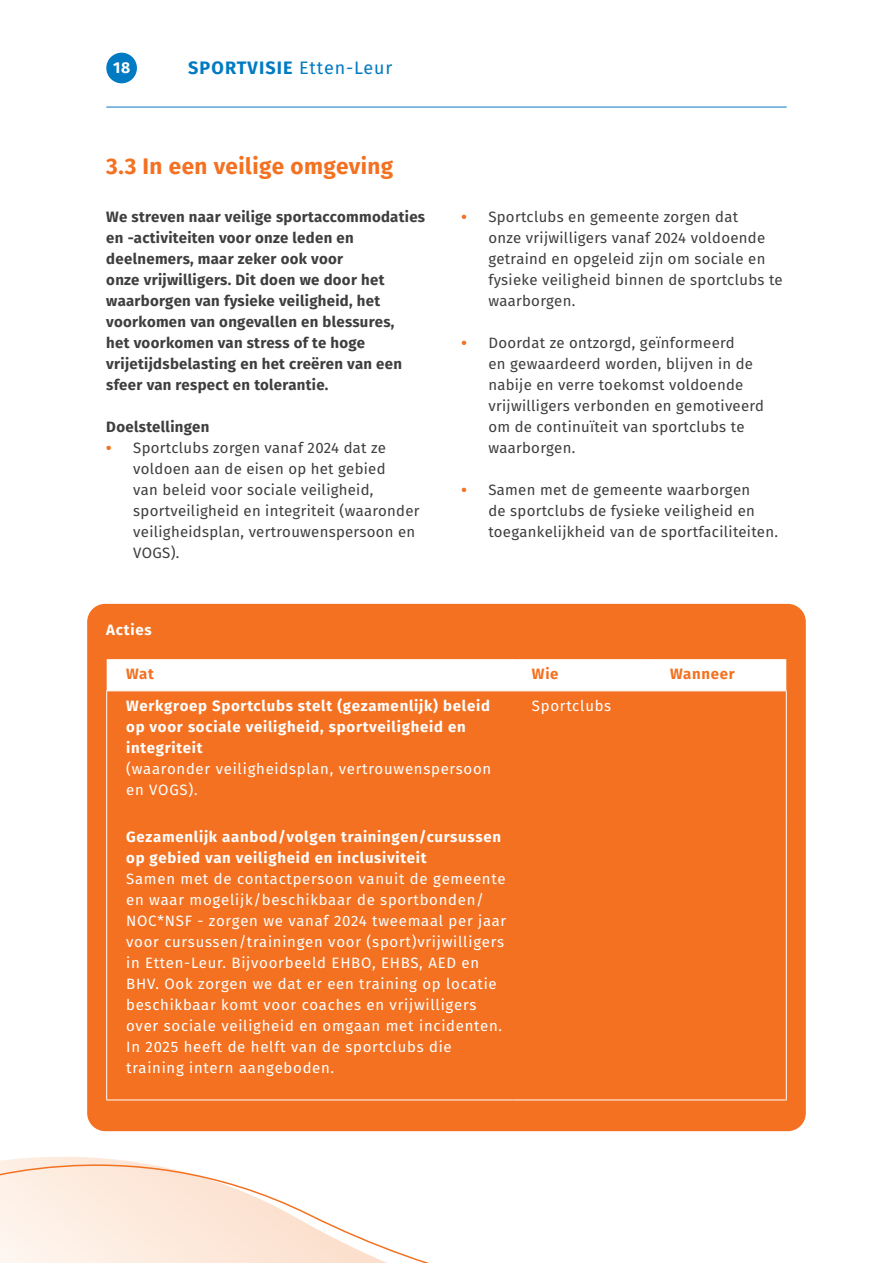
<style>
.page{position:relative;width:893px;height:1263px;background:#fff}
.page>*{position:absolute;margin:0;border:0;box-sizing:border-box;transform-origin:0 0}
.t1{font:700 22.5px "Fira Sans";letter-spacing:.02em;color:#f37121}
.t2{font:700 18px "Fira Sans";letter-spacing:.06em;color:#007ac2}
.t3{font:700 15.75px "Fira Sans";color:#fff}
.t4{font:15px/21px "Fira Sans";letter-spacing:.02em;color:#3e3e3f}
.t5{font:15px/21px "Fira Sans";letter-spacing:.05em;color:#fff}
.t6{font:700 15px/21px "Fira Sans";letter-spacing:.02em;color:#3e3e3f}
.t7{font:700 15px/21px "Fira Sans";letter-spacing:.05em;color:#fff}
.t8{font:700 15px "Fira Sans";letter-spacing:.05em;color:#f37121}
.s1{font-weight:400}
.s2{font-weight:800;color:#f37121}
</style>
<div class="page">
<div style="left:106px;top:53px;width:31px;height:30px;background:#007ac2;border-radius:50%"></div>
<hr style="left:106px;top:107px;width:681px;height:1px;background:#007ac2">
<svg style="left:0;top:1125px;width:757px;height:138px"></svg>
<div style="left:87px;top:604px;width:719px;height:527px;background:#f37121;border-radius:18px"></div>
<div style="left:107px;top:659px;width:679px;height:31px;background:#fff"></div>
<hr style="left:512px;top:659px;width:1px;height:31px;background:#fff">
<hr style="left:650px;top:659px;width:1px;height:31px;background:#fff">
<hr style="left:106px;top:690px;width:406px;height:1px;background:#fff">
<hr style="left:106px;top:691px;width:1px;height:131px;background:#fff">
<hr style="left:512px;top:690px;width:139px;height:1px;background:#fff">
<hr style="left:651px;top:690px;width:136px;height:1px;background:#fff">
<hr style="left:786px;top:691px;width:1px;height:131px;background:#fff">
<hr style="left:106px;top:822px;width:1px;height:277px;background:#fff">
<hr style="left:786px;top:822px;width:1px;height:277px;background:#fff">
<hr style="left:106px;top:1099px;width:406px;height:1px;background:#fff">
<hr style="left:512px;top:1099px;width:139px;height:1px;background:#fff">
<hr style="left:651px;top:1099px;width:136px;height:1px;background:#fff">
<p class="t3" style="left:113px;top:55px;width:19px">18</p>
<p class="t2" style="left:188px;top:52px;width:206px">SPORTVISIE <span class="s1">Etten-Leur</span></p>
<p class="t1" style="left:106px;top:147px;width:289px">3.3 In een veilige omgeving</p>
<p class="t6" style="left:106px;top:206px;width:320px">We streven naar veilige sportaccommodaties en -activiteiten voor onze leden en deelnemers, maar zeker ook voor</p>
<p class="t6" style="left:106px;top:269px;width:297px">onze vrijwilligers. Dit doen we door het waarborgen van fysieke veiligheid, het voorkomen van ongevallen en blessures, het voorkomen van stress of te hoge vrijetijdsbelasting en het creëren van een sfeer van respect en tolerantie.</p>
<p class="t6" style="left:106px;top:416px;width:105px">Doelstellingen</p>
<p class="t4" style="left:133px;top:437px;width:288px;text-indent:-27px"><span class="s2">•</span> Sportclubs zorgen vanaf 2024 dat ze voldoen aan de eisen op het gebied<br>van beleid voor sociale veiligheid, sportveiligheid en integriteit (waaronder veiligheidsplan, vertrouwenspersoon en VOGS).</p>
<p class="t7" style="left:106px;top:618px;width:47px">Acties</p>
<p class="t4" style="left:488px;top:206px;width:296px;text-indent:-27px"><span class="s2">•</span> Sportclubs en gemeente zorgen dat<br>onze vrijwilligers vanaf 2024 voldoende getraind en opgeleid zijn om sociale en fysieke veiligheid binnen de sportclubs te waarborgen.</p>
<p class="t4" style="left:488px;top:332px;width:277px;text-indent:-27px"><span class="s2">•</span> Doordat ze ontzorgd, geïnformeerd<br>en gewaardeerd worden, blijven in de nabije en verre toekomst voldoende vrijwilligers verbonden en gemotiveerd om de continuïteit van sportclubs te waarborgen.</p>
<p class="t4" style="left:488px;top:479px;width:291px;text-indent:-27px"><span class="s2">•</span> Samen met de gemeente waarborgen<br>de sportclubs de fysieke veiligheid en toegankelijkheid van de sportfaciliteiten.</p>
<p class="t8" style="left:126px;top:661px;width:29px">Wat</p>
<p class="t8" style="left:532px;top:661px;width:28px">Wie</p>
<p class="t8" style="left:670px;top:661px;width:66px">Wanneer</p>
<p class="t7" style="left:126px;top:694px;width:365px">Werkgroep Sportclubs stelt (gezamenlijk) beleid op voor sociale veiligheid, sportveiligheid en integriteit</p>
<p class="t5" style="left:126px;top:758px;width:367px">(waaronder veiligheidsplan, vertrouwenspersoon en VOGS).</p>
<p class="t5" style="left:532px;top:695px;width:81px">Sportclubs</p>
<p class="t7" style="left:126px;top:825px;width:376px">Gezamenlijk aanbod/volgen trainingen/cursussen op gebied van veiligheid en inclusiviteit</p>
<p class="t5" style="left:126px;top:868px;width:381px">Samen met de contactpersoon vanuit de gemeente</p>
<p class="t5" style="left:126px;top:889px;width:382px">en waar mogelijk/beschikbaar de sportbonden/ NOC*NSF - zorgen we vanaf 2024 tweemaal per jaar voor cursussen/trainingen voor (sport)vrijwilligers in Etten-Leur. Bijvoorbeeld EHBO, EHBS, AED en BHV. Ook zorgen we dat er een training op locatie beschikbaar komt voor coaches en vrijwilligers over sociale veiligheid en omgaan met incidenten.<br>In 2025 heeft de helft van de sportclubs die training intern aangeboden.</p>
</div>
